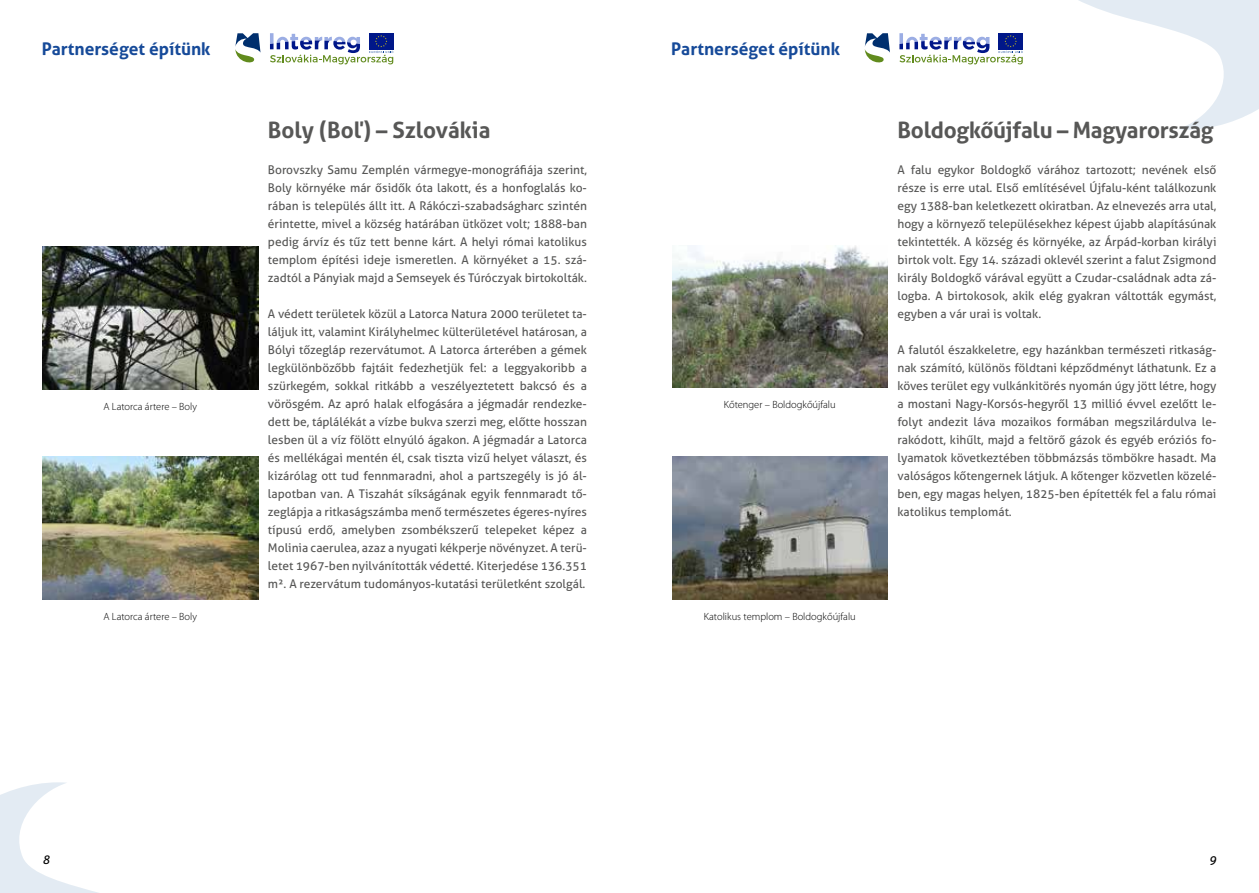
<style>
.page{position:relative;width:1259px;height:893px;background:#fff}
.page>*{position:absolute;margin:0;border:0;box-sizing:border-box;transform-origin:0 0}
.t1{font:700 22.5px "Aller";letter-spacing:-.01em;color:#575756}
.t2{font:700 17.4px "Aller";color:#164a99}
.t3{font:12px/18px "Aller";color:#575756;text-align:justify}
.t4{font:italic 12px "Aller";color:#000}
.t5{font:300 10.5px "Myriad Pro";color:#000}
</style>
<div class="page">
<svg style="left:864px;top:33px;width:26px;height:30px"></svg>
<svg style="left:899px;top:33px;width:123px;height:31px"></svg>
<svg style="left:235px;top:33px;width:25px;height:30px"></svg>
<svg style="left:270px;top:33px;width:123px;height:31px"></svg>
<svg style="left:0;top:782px;width:99px;height:111px"></svg>
<svg style="left:1079px;top:0;width:180px;height:130px"></svg>
<img style="left:672px;top:245px;width:215px;height:143px">
<img style="left:672px;top:456px;width:215px;height:143px">
<img style="left:43px;top:456px;width:215px;height:143px">
<img style="left:43px;top:246px;width:215px;height:143px">
<h2 class="t2" style="left:42px;top:38px;width:170px">Partnerséget építünk</h2>
<h2 class="t2" style="left:671px;top:38px;width:170px">Partnerséget építünk</h2>
<p class="t5" style="left:103px;top:400px;width:95px">A Latorca ártere – Boly</p>
<h1 class="t1" style="left:268px;top:116px;width:224px">Boly (Boľ) – Szlovákia</h1>
<p class="t3" style="left:268px;top:160px;width:320px">Borovszky Samu Zemplén vármegye-monográfiája szerint, Boly környéke már ősidők óta lakott, és a honfoglalás ko&shy;rában is település állt itt. A Rákóczi-szabadságharc szintén érintette, mivel a község határában ütközet volt; 1888-ban pedig árvíz és tűz tett benne kárt. A helyi római katolikus templom építési ideje ismeretlen. A környéket a 15. szá&shy;zadtól a Pányiak majd a Semseyek és Túróczyak birtokolták.</p>
<p class="t3" style="left:268px;top:304px;width:320px">A védett területek közül a Latorca Natura 2000 területet ta&shy;láljuk itt, valamint Királyhelmec külterületével határosan, a Bólyi tőzegláp rezervátumot. A Latorca árterében a gémek legkülönbözőbb fajtáit fedezhetjük fel: a leggyakoribb a szürkegém, sokkal ritkább a veszélyeztetett bakcsó és a vörösgém. Az apró halak elfogására a jégmadár rendezke&shy;dett be, táplálékát a vízbe bukva szerzi meg, előtte hosszan lesben ül a víz fölött elnyúló ágakon. A jégmadár a Latorca és mellékágai mentén él, csak tiszta vizű helyet választ, és kizárólag ott tud fennmaradni, ahol a partszegély is jó ál&shy;lapotban van. A Tiszahát síkságának egyik fennmaradt tő&shy;zeglápja a ritkaságszámba menő természetes égeres-nyíres típusú erdő, amelyben zsombékszerű telepeket képez a Molinia caerulea, azaz a nyugati kékperje növényzet. A terü&shy;letet 1967-ben nyilvánították védetté. Kiterjedése 136.351 m². A rezervátum tudományos-kutatási területként szolgál.</p>
<p class="t5" style="left:724px;top:399px;width:113px">Kőtenger – Boldogkőújfalu</p>
<p class="t5" style="left:103px;top:610px;width:95px">A Latorca ártere – Boly</p>
<p class="t5" style="left:703px;top:610px;width:154px">Katolikus templom – Boldogkőújfalu</p>
<h1 class="t1" style="left:897px;top:116px;width:318px">Boldogkőújfalu – Magyarország</h1>
<p class="t3" style="left:897px;top:160px;width:320px">A falu egykor Boldogkő várához tartozott; nevének első része is erre utal. Első említésével Újfalu-ként találkozunk egy 1388-ban keletkezett okiratban. Az elnevezés arra utal, hogy a környező településekhez képest újabb alapításúnak tekintették. A község és környéke, az Árpád-korban királyi birtok volt. Egy 14. századi oklevél szerint a falut Zsigmond király Boldogkő várával együtt a Czudar-családnak adta zá&shy;logba. A birtokosok, akik elég gyakran váltották egymást, egyben a vár urai is voltak.</p>
<p class="t3" style="left:897px;top:340px;width:320px">A falutól északkeletre, egy hazánkban természeti ritkaság&shy;nak számító, különös földtani képződményt láthatunk. Ez a köves terület egy vulkánkitörés nyomán úgy jött létre, hogy a mostani Nagy-Korsós-hegyről 13 millió évvel ezelőtt le&shy;folyt andezit láva mozaikos formában megszilárdulva le&shy;rakódott, kihűlt, majd a feltörő gázok és egyéb eróziós fo&shy;lyamatok következtében többmázsás tömbökre hasadt. Ma valóságos kőtengernek látjuk. A kőtenger közvetlen közelé&shy;ben, egy magas helyen, 1825-ben építették fel a falu római katolikus templomát.</p>
<p class="t4" style="left:43px;top:852px;width:9px">8</p>
<p class="t4" style="left:1209px;top:852px;width:9px">9</p>
</div>
